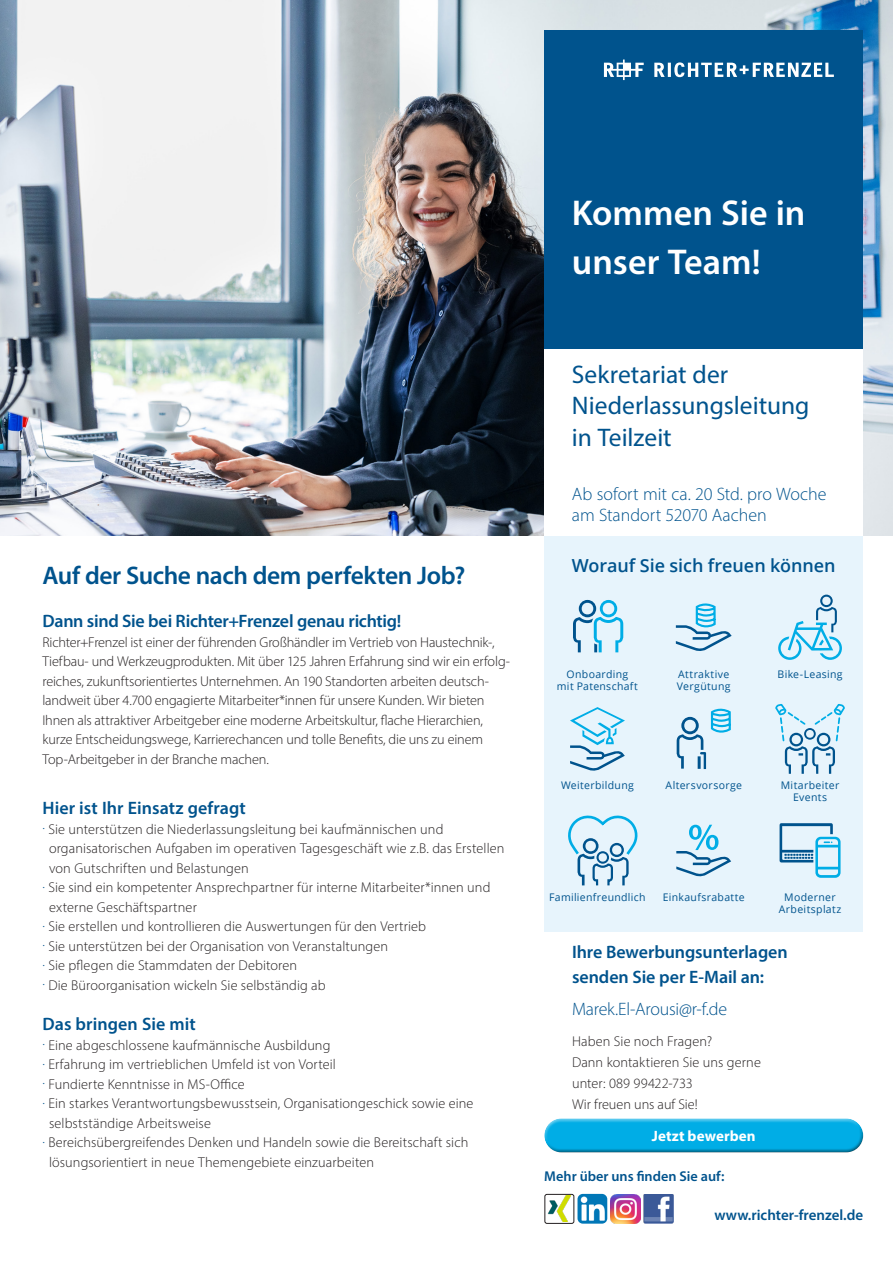
<style>
.page{position:relative;width:893px;height:1263px;background:#fff}
.page>*{position:absolute;margin:0;border:0;box-sizing:border-box;transform-origin:0 0}
.t1{font:600 36px/49.5px "Myriad Pro";color:#fff}
.t2{font:25.5px "Myriad Pro";color:#00538d}
.t3{font:600 25.5px "Myriad Pro";letter-spacing:-.015em;color:#00538d}
.t4{font:600 18px "Myriad Pro";letter-spacing:-.005em;color:#00538d}
.t5{font:300 18px "Myriad Pro";letter-spacing:-.005em;color:#00538d}
.t6{font:600 18px "Open Sans";letter-spacing:-.005em;color:#00538d}
.t7{font:600 15px "Myriad Pro";color:#00538d}
.t8{font:700 15px "Myriad Pro";letter-spacing:.01em;color:#fff}
.t9{font:300 14.25px "Myriad Pro";letter-spacing:.005em;color:#231f20}
.t10{font:300 14.25px/19.5px "Myriad Pro";letter-spacing:-.015em;color:#231f20}
.t11{font:600 14.25px "Myriad Pro";color:#00538d}
.t12{font:10.5px/12px "Open Sans";letter-spacing:.03em;color:#00538d;text-align:center}
</style>
<div class="page">
<img style="left:0;top:0;width:893px;height:536px">
<div style="left:544px;top:536px;width:319px;height:395px;background:#e7f4fc"></div>
<div style="left:544px;top:349px;width:319px;height:187px;background:#fff"></div>
<div style="left:544px;top:30px;width:319px;height:319px;background:#00538d"></div>
<div style="left:539px;top:1114px;width:325px;height:31px;background:#fff;opacity:.75"></div>
<div style="left:543px;top:1125px;width:321px;height:28px;background:#231f20;opacity:.75"></div>
<svg style="left:573px;top:600px;width:50px;height:52px"></svg>
<svg style="left:570px;top:707px;width:55px;height:64px"></svg>
<svg style="left:568px;top:815px;width:69px;height:71px"></svg>
<svg style="left:676px;top:603px;width:56px;height:48px"></svg>
<svg style="left:676px;top:708px;width:55px;height:62px"></svg>
<svg style="left:676px;top:825px;width:55px;height:52px"></svg>
<svg style="left:778px;top:595px;width:64px;height:65px"></svg>
<svg style="left:775px;top:704px;width:70px;height:70px"></svg>
<svg style="left:780px;top:823px;width:60px;height:55px"></svg>
<img style="left:547px;top:1196px;width:24px;height:26px">
<div style="left:544px;top:1194px;width:30px;height:30px;border:1px solid #231f20;border-radius:2px"></div>
<img style="left:577px;top:1194px;width:30px;height:30px">
<img style="left:611px;top:1194px;width:29px;height:30px">
<img style="left:644px;top:1194px;width:29px;height:30px">
<svg style="left:654px;top:62px;width:180px;height:15px"></svg>
<svg style="left:604px;top:60px;width:40px;height:20px"></svg>
<p class="t1" style="left:572px;top:187px;width:235px">Kommen Sie in unser Team!</p>
<p class="t3" style="left:43px;top:559px;width:424px">Auf der Suche nach dem perfekten Job?</p>
<p class="t4" style="left:43px;top:609px;width:360px">Dann sind Sie bei Richter+Frenzel genau richtig!</p>
<p class="t10" style="left:43px;top:632px;width:454px">Richter+Frenzel ist einer der führenden Großhändler im Vertrieb von Haustechnik-,</p>
<p class="t10" style="left:43px;top:651px;width:469px">Tiefbau- und Werkzeugprodukten. Mit über 125 Jahren Erfahrung sind wir ein erfolg&shy;reiches, zukunftsorientiertes Unternehmen. An 190 Standorten arbeiten deutsch&shy;landweit über 4.700 engagierte Mitarbeiter*innen für unsere Kunden. Wir bieten</p>
<p class="t9" style="left:43px;top:711px;width:442px">Ihnen als attraktiver Arbeitgeber eine moderne Arbeitskultur, flache Hierarchien,</p>
<p class="t10" style="left:43px;top:729px;width:442px">kurze Entscheidungswege, Karrierechancen und tolle Benefits, die uns zu einem</p>
<p class="t9" style="left:43px;top:750px;width:228px">Top-Arbeitgeber in der Branche machen.</p>
<p class="t4" style="left:43px;top:797px;width:205px">Hier ist Ihr Einsatz gefragt</p>
<p class="t9" style="left:43px;top:820px;width:402px"><sup>.</sup> Sie unterstützen die Niederlassungsleitung bei kaufmännischen und</p>
<p class="t9" style="left:49px;top:840px;width:457px">organisatorischen Aufgaben im operativen Tagesgeschäft wie z.B. das Erstellen</p>
<p class="t9" style="left:49px;top:859px;width:201px">von Gutschriften und Belastungen</p>
<p class="t9" style="left:43px;top:879px;width:449px"><sup>.</sup> Sie sind ein kompetenter Ansprechpartner für interne Mitarbeiter*innen und</p>
<p class="t9" style="left:49px;top:898px;width:149px">externe Geschäftspartner</p>
<p class="t9" style="left:43px;top:918px;width:385px"><sup>.</sup> Sie erstellen und kontrollieren die Auswertungen für den Vertrieb</p>
<p class="t9" style="left:43px;top:937px;width:347px"><sup>.</sup> Sie unterstützen bei der Organisation von Veranstaltungen</p>
<p class="t9" style="left:43px;top:957px;width:256px"><sup>.</sup> Sie pflegen die Stammdaten der Debitoren</p>
<p class="t9" style="left:43px;top:976px;width:285px"><sup>.</sup> Die Büroorganisation wickeln Sie selbständig ab</p>
<p class="t4" style="left:43px;top:1013px;width:155px">Das bringen Sie mit</p>
<p class="t9" style="left:43px;top:1036px;width:290px"><sup>.</sup> Eine abgeschlossene kaufmännische Ausbildung</p>
<p class="t9" style="left:43px;top:1056px;width:295px"><sup>.</sup> Erfahrung im vertrieblichen Umfeld ist von Vorteil</p>
<p class="t9" style="left:43px;top:1075px;width:204px"><sup>.</sup> Fundierte Kenntnisse in MS-Office</p>
<p class="t9" style="left:43px;top:1095px;width:432px"><sup>.</sup> Ein starkes Verantwortungsbewusstsein, Organisationgeschick sowie eine</p>
<p class="t9" style="left:49px;top:1114px;width:163px">selbstständige Arbeitsweise</p>
<p class="t9" style="left:43px;top:1134px;width:427px"><sup>.</sup> Bereichsübergreifendes Denken und Handeln sowie die Bereitschaft sich</p>
<p class="t9" style="left:49px;top:1153px;width:326px">lösungsorientiert in neue Themengebiete einzuarbeiten</p>
<p class="t2" style="left:572px;top:359px;width:158px">Sekretariat der</p>
<p class="t2" style="left:572px;top:389px;width:239px">Niederlassungsleitung</p>
<p class="t2" style="left:572px;top:422px;width:101px">in Teilzeit</p>
<p class="t5" style="left:572px;top:483px;width:256px">Ab sofort mit ca. 20 Std. pro Woche</p>
<p class="t5" style="left:572px;top:504px;width:196px">am Standort 52070 Aachen</p>
<p class="t6" style="left:572px;top:553px;width:265px">Worauf Sie sich freuen können</p>
<p class="t12" style="left:567px;top:668px;width:63px">Onboarding</p>
<p class="t12" style="left:778px;top:668px;width:66px">Bike-Leasing</p>
<p class="t12" style="left:557px;top:680px;width:83px">mit Patenschaft</p>
<p class="t12" style="left:678px;top:668px;width:53px">Attraktive</p>
<p class="t12" style="left:677px;top:680px;width:55px">Vergütung</p>
<p class="t12" style="left:561px;top:779px;width:74px">Weiterbildung</p>
<p class="t12" style="left:665px;top:779px;width:78px">Altersvorsorge</p>
<p class="t12" style="left:781px;top:779px;width:60px">Mitarbeiter<br>Events</p>
<p class="t12" style="left:549px;top:891px;width:98px">Familienfreundlich</p>
<p class="t12" style="left:663px;top:891px;width:84px">Einkaufsrabatte</p>
<p class="t12" style="left:784px;top:891px;width:53px">Moderner</p>
<p class="t12" style="left:779px;top:903px;width:64px">Arbeitsplatz</p>
<p class="t4" style="left:572px;top:940px;width:217px">Ihre Bewerbungsunterlagen</p>
<p class="t4" style="left:572px;top:966px;width:194px">senden Sie per E-Mail an:</p>
<p class="t5" style="left:572px;top:998px;width:157px">Marek.El-Arousi@r-f.de</p>
<p class="t9" style="left:572px;top:1033px;width:142px">Haben Sie noch Fragen?</p>
<p class="t9" style="left:572px;top:1054px;width:190px">Dann kontaktieren Sie uns gerne</p>
<p class="t9" style="left:572px;top:1075px;width:122px">unter: 089 99422-733</p>
<p class="t9" style="left:572px;top:1096px;width:127px">Wir freuen uns auf Sie!</p>
<p class="t8" style="left:652px;top:1126px;width:105px">Jetzt bewerben</p>
<p class="t11" style="left:544px;top:1167px;width:182px">Mehr über uns finden Sie auf:</p>
<p class="t7" style="left:714px;top:1206px;width:150px">www.richter-frenzel.de</p>
</div>
